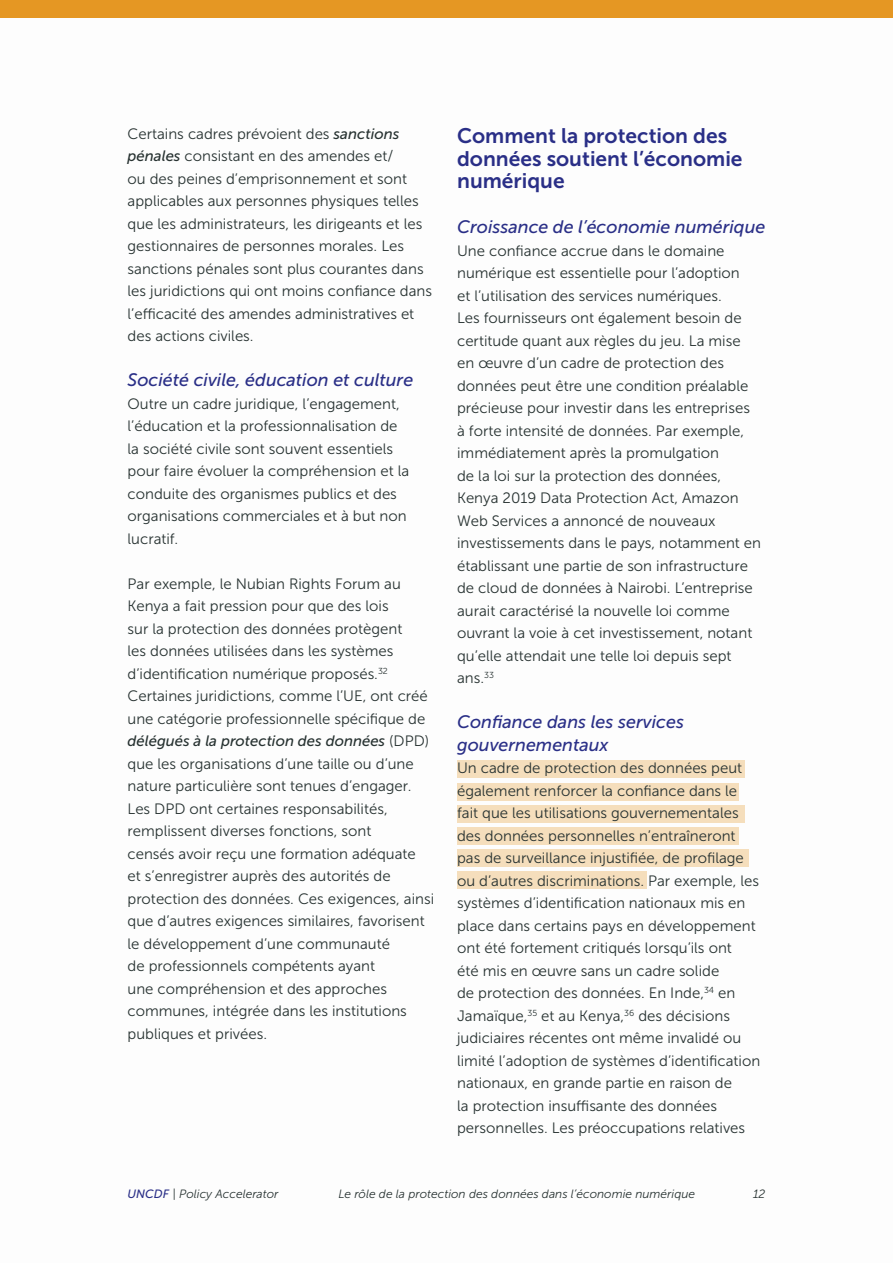
<style>
.page{position:relative;width:893px;height:1263px;background:#fbfbfa}
.page>*{position:absolute;margin:0;border:0;box-sizing:border-box;transform-origin:0 0}
.Body_Text{font:21px/22.5px "Museo Sans 700";color:#2a2f87}
.Body_Text-2{font:italic 18px/22.5px "Museo Sans 500";color:#2a2f87}
.Body_Text-3{font:15px/22.5px "Museo Sans 300";color:#273231}
.t1{font:italic 12px "Museo Sans 300";color:#273231}
.s1{font-family:"Museo Sans 500";font-style:italic}
.s2{font-family:"Museo Sans 500";color:#2a2f87}
</style>
<div class="page">
<div style="left:0;top:0;width:893px;height:18px;background:#e59723"></div>
<div style="left:457px;top:760px;width:287px;height:18px;background:#f5debc"></div>
<div style="left:457px;top:783px;width:282px;height:17px;background:#f5debc"></div>
<div style="left:457px;top:805px;width:287px;height:17px;background:#f5debc"></div>
<div style="left:457px;top:827px;width:282px;height:18px;background:#f5debc"></div>
<div style="left:457px;top:849px;width:291px;height:18px;background:#f5debc"></div>
<div style="left:457px;top:871px;width:189px;height:18px;background:#f5debc"></div>
<p class="Body_Text-3" style="left:128px;top:123px;width:306px">Certains cadres prévoient des <span class="s1">sanctions pénales</span> consistant en des amendes et/<br>ou des peines d’emprisonnement et sont applicables aux personnes physiques telles que les administrateurs, les dirigeants et les gestionnaires de personnes morales. Les sanctions pénales sont plus courantes dans les juridictions qui ont moins confiance dans l’efficacité des amendes administratives et des actions civiles.</p>
<p class="Body_Text-2" style="left:128px;top:369px;width:287px">Société civile, éducation et culture</p>
<p class="Body_Text-3" style="left:128px;top:393px;width:283px">Outre un cadre juridique, l’engagement, l’éducation et la professionnalisation de la société civile sont souvent essentiels pour faire évoluer la compréhension et la conduite des organismes publics et des organisations commerciales et à but non lucratif.</p>
<p class="Body_Text-3" style="left:128px;top:573px;width:308px">Par exemple, le Nubian Rights Forum au Kenya a fait pression pour que des lois<br>sur la protection des données protègent<br>les données utilisées dans les systèmes d’identification numérique proposés.<sup>32<br></sup>Certaines juridictions, comme l’UE, ont créé une catégorie professionnelle spécifique de <span class="s1">délégués à la protection des données</span> (DPD) que les organisations d’une taille ou d’une nature particulière sont tenues d’engager.<br>Les DPD ont certaines responsabilités, remplissent diverses fonctions, sont<br>censés avoir reçu une formation adéquate<br>et s’enregistrer auprès des autorités de protection des données. Ces exigences, ainsi que d’autres exigences similaires, favorisent le développement d’une communauté<br>de professionnels compétents ayant<br>une compréhension et des approches communes, intégrée dans les institutions publiques et privées.</p>
<p class="Body_Text" style="left:457px;top:125px;width:287px">Comment la protection des données soutient l’économie numérique</p>
<p class="Body_Text-2" style="left:457px;top:216px;width:310px">Croissance de l’économie numérique</p>
<p class="Body_Text-3" style="left:457px;top:240px;width:305px">Une confiance accrue dans le domaine numérique est essentielle pour l’adoption<br>et l’utilisation des services numériques.<br>Les fournisseurs ont également besoin de certitude quant aux règles du jeu. La mise en œuvre d’un cadre de protection des données peut être une condition préalable précieuse pour investir dans les entreprises à forte intensité de données. Par exemple, immédiatement après la promulgation<br>de la loi sur la protection des données, Kenya 2019 Data Protection Act, Amazon Web Services a annoncé de nouveaux investissements dans le pays, notamment en établissant une partie de son infrastructure de cloud de données à Nairobi. L’entreprise aurait caractérisé la nouvelle loi comme ouvrant la voie à cet investissement, notant qu’elle attendait une telle loi depuis sept ans.<sup>33</sup></p>
<p class="Body_Text-2" style="left:457px;top:711px;width:228px">Confiance dans les services gouvernementaux</p>
<p class="Body_Text-3" style="left:457px;top:757px;width:305px">Un cadre de protection des données peut également renforcer la confiance dans le fait que les utilisations gouvernementales des données personnelles n’entraîneront pas de surveillance injustifiée, de profilage ou d’autres discriminations. Par exemple, les systèmes d’identification nationaux mis en place dans certains pays en développement ont été fortement critiqués lorsqu’ils ont<br>été mis en œuvre sans un cadre solide<br>de protection des données. En Inde,<sup>34</sup> en Jamaïque,<sup>35</sup> et au Kenya,<sup>36</sup> des décisions judiciaires récentes ont même invalidé ou limité l’adoption de systèmes d’identification nationaux, en grande partie en raison de<br>la protection insuffisante des données personnelles. Les préoccupations relatives</p>
<p class="t1" style="left:128px;top:1188px;width:152px"><span class="s2">UNCDF</span> | Policy Accelerator</p>
<p class="t1" style="left:338px;top:1188px;width:358px">Le rôle de la protection des données dans l’économie numérique</p>
<p class="t1" style="left:753px;top:1188px;width:14px">12</p>
</div>
